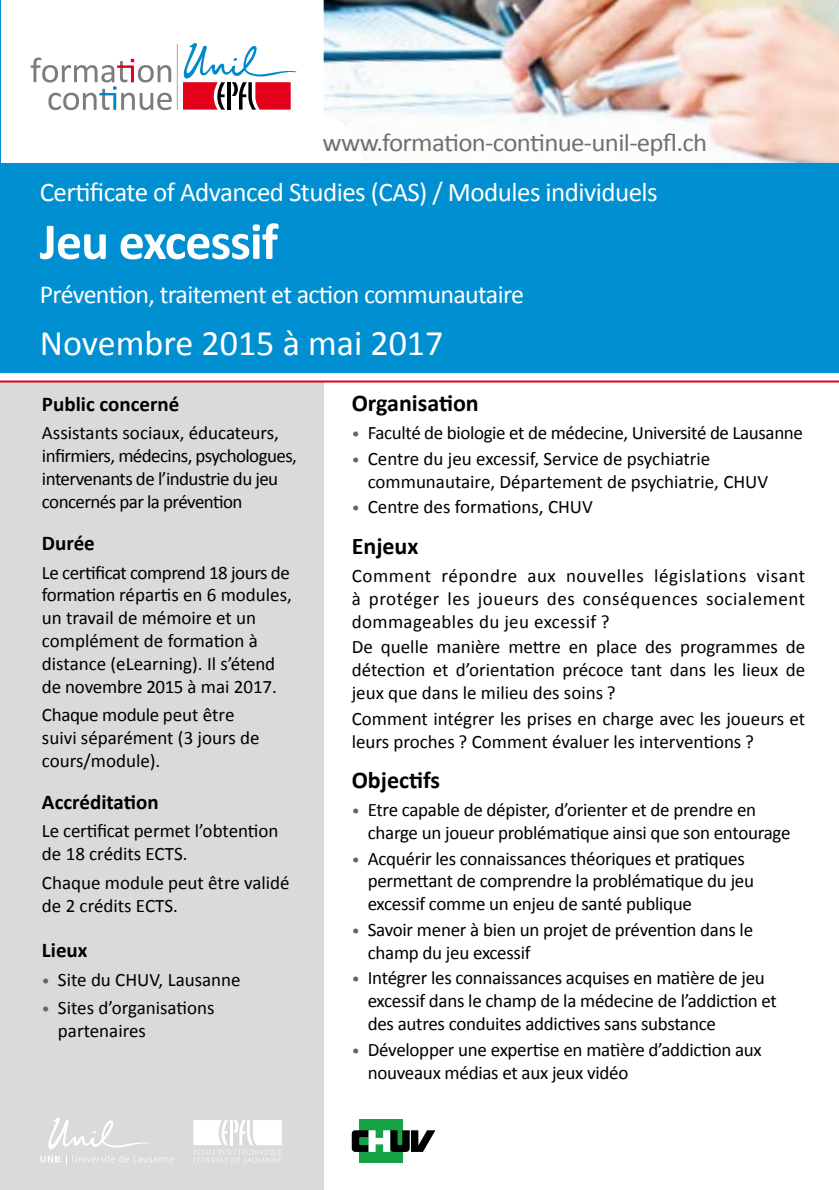
<style>
.page{position:relative;width:839px;height:1190px;background:#fff}
.page>*{position:absolute;margin:0;border:0;box-sizing:border-box;transform-origin:0 0}
.t1{font:700 52px "Calibri";letter-spacing:-.02em;color:#fff}
.t2{font:36px "Calibri";color:#fff}
.t3{font:27px "Calibri";letter-spacing:-.02em;color:#fff}
.t4{font:26px "Calibri";letter-spacing:-.025em;color:#fff}
.t5{font:25.6px "Calibri";letter-spacing:-.025em;color:#707172;scale:1.05 1}
.t6{font:700 24px "Calibri";color:#000}
.t7{font:700 21px "Calibri";color:#000}
.t8{font:19px/22.8px "Calibri";letter-spacing:-.015em;color:#000}
.s1{font-size:16px;color:#646567}
</style>
<div class="page">
<div style="left:0;top:381px;width:324px;height:808px;background:#d9dadb"></div>
<hr style="left:0;top:0;width:1px;height:163px;background:#008fd0">
<svg style="left:40px;top:1118px;width:134px;height:46px"></svg>
<svg style="left:193px;top:1120px;width:89px;height:42px"></svg>
<hr style="left:0;top:380px;width:839px;height:2px;background:#e2001a">
<img style="left:324px;top:0;width:515px;height:163px">
<hr style="left:177px;top:44px;width:1px;height:66px;background:#b1b3b4">
<svg style="left:31px;top:57px;width:141px;height:53px"></svg>
<svg style="left:183px;top:43px;width:113px;height:67px"></svg>
<div style="left:0;top:163px;width:839px;height:210px;background:#008fd0"></div>
<div style="left:359px;top:1119px;width:43px;height:43px;background:#17a345"></div>
<svg style="left:352px;top:1130px;width:83px;height:21px"></svg>
<h3 class="t5" style="left:322px;top:126px;width:368px">www.formation-continue-unil-epfl.ch</h3>
<h3 class="t3" style="left:40px;top:175px;width:619px">Certificate of Advanced Studies (CAS) / Modules individuels</h3>
<h1 class="t1" style="left:40px;top:208px;width:240px">Jeu excessif</h1>
<h3 class="t4" style="left:40px;top:278px;width:486px">Prévention, traitement et action communautaire</h3>
<h2 class="t2" style="left:40px;top:320px;width:405px">Novembre 2015 à mai 2017</h2>
<p class="t7" style="left:42px;top:390px;width:139px">Public concerné</p>
<p class="t8" style="left:42px;top:421px;width:257px">Assistants sociaux, éducateurs, infirmiers, médecins, psychologues, intervenants de l’industrie du jeu concernés par la prévention</p>
<p class="t7" style="left:42px;top:529px;width:54px">Durée</p>
<p class="t8" style="left:42px;top:561px;width:251px">Le certificat comprend 18 jours de formation répartis en 6 modules, un travail de mémoire et un complément de formation à distance (eLearning). Il s’étend de novembre 2015 à mai 2017.</p>
<p class="t8" style="left:42px;top:703px;width:219px">Chaque module peut être suivi séparément (3 jours de cours/module).</p>
<p class="t7" style="left:42px;top:788px;width:118px">Accréditation</p>
<p class="t8" style="left:42px;top:819px;width:238px">Le certificat permet l’obtention de 18 crédits ECTS.</p>
<p class="t8" style="left:42px;top:871px;width:249px">Chaque module peut être validé de 2 crédits ECTS.</p>
<p class="t7" style="left:42px;top:936px;width:47px">Lieux</p>
<p class="t8" style="left:42px;top:968px;width:200px"><span class="s1">•</span> Site du CHUV, Lausanne</p>
<p class="t8" style="left:58px;top:996px;width:158px;text-indent:-16px"><span class="s1">•</span> Sites d’organisations partenaires</p>
<p class="t6" style="left:352px;top:387px;width:129px">Organisation</p>
<p class="t8" style="left:352px;top:421px;width:453px"><span class="s1">•</span> Faculté de biologie et de médecine, Université de Lausanne</p>
<p class="t8" style="left:368px;top:447px;width:402px;text-indent:-16px"><span class="s1">•</span> Centre du jeu excessif, Service de psychiatrie communautaire, Département de psychiatrie, CHUV</p>
<p class="t8" style="left:352px;top:495px;width:243px"><span class="s1">•</span> Centre des formations, CHUV</p>
<p class="t6" style="left:352px;top:530px;width:68px">Enjeux</p>
<p class="t8" style="left:352px;top:564px;width:455px;text-align:justify">Comment répondre aux nouvelles législations visant à protéger les joueurs des conséquences socialement dommageables du jeu excessif ?</p>
<p class="t8" style="left:352px;top:635px;width:455px;text-align:justify">De quelle manière mettre en place des programmes de détection et d’orientation précoce tant dans les lieux de jeux que dans le milieu des soins ?</p>
<p class="t8" style="left:352px;top:707px;width:455px">Comment intégrer les prises en charge avec les joueurs et leurs proches ? Comment évaluer les interventions ?</p>
<p class="t6" style="left:352px;top:764px;width:90px">Objectifs</p>
<p class="t8" style="left:368px;top:798px;width:424px;text-indent:-16px"><span class="s1">•</span> Etre capable de dépister, d’orienter et de prendre en charge un joueur problématique ainsi que son entourage</p>
<p class="t8" style="left:368px;top:846px;width:388px;text-indent:-16px"><span class="s1">•</span> Acquérir les connaissances théoriques et pratiques permettant de comprendre la problématique du jeu excessif comme un enjeu de santé publique</p>
<p class="t8" style="left:368px;top:918px;width:387px;text-indent:-16px"><span class="s1">•</span> Savoir mener à bien un projet de prévention dans le champ du jeu excessif</p>
<p class="t8" style="left:368px;top:966px;width:411px;text-indent:-16px"><span class="s1">•</span> Intégrer les connaissances acquises en matière de jeu excessif dans le champ de la médecine de l’addiction et des autres conduites addictives sans substance</p>
<p class="t8" style="left:368px;top:1037px;width:396px;text-indent:-16px"><span class="s1">•</span> Développer une expertise en matière d’addiction aux nouveaux médias et aux jeux vidéo</p>
</div>
